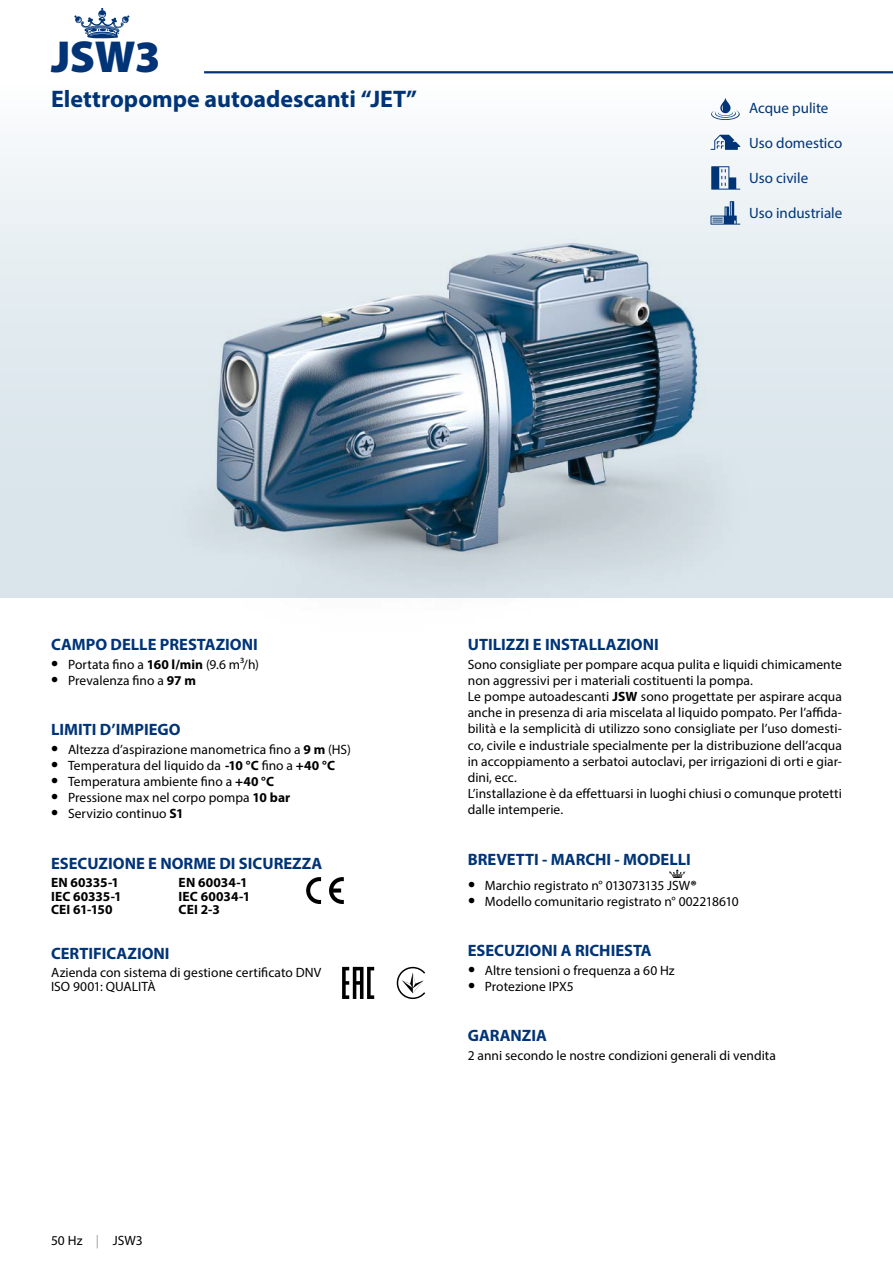
<style>
.page{position:relative;width:893px;height:1263px;background:#fff}
.page>*{position:absolute;margin:0;border:0;box-sizing:border-box;transform-origin:0 0}
.t1{font:900 45px "Myriad Pro";color:#003477}
.t2{font:700 24px "Myriad Pro";color:#003477}
.t3{font:700 16.5px "Myriad Pro";color:#003477}
.t4{font:15px "Myriad Pro";color:#003477}
.t5{font:13.5px/16.2px "Myriad Pro";letter-spacing:.005em;color:#000}
.t6{font:700 13.5px/13.5px "Myriad Pro";letter-spacing:.005em;color:#000}
.s1{font-weight:700;font-size:21px}
.s2{font-weight:700}
.s3{color:#9c9e9f}
.s4{font-weight:900}
</style>
<div class="page">
<div style="left:0;top:72px;width:893px;height:525px;background:linear-gradient(to bottom,#f7fafb,#d2e0e7)"></div>
<hr style="left:204px;top:71px;width:689px;height:2px;background:#003477">
<svg style="left:74px;top:8px;width:55px;height:30px"></svg>
<img style="left:140px;top:239px;width:618px;height:359px">
<img style="left:217px;top:243px;width:480px;height:309px">
<svg style="left:669px;top:869px;width:17px;height:9px"></svg>
<svg style="left:329px;top:877px;width:15px;height:27px"></svg>
<svg style="left:306px;top:877px;width:15px;height:27px"></svg>
<svg style="left:342px;top:967px;width:32px;height:32px"></svg>
<svg style="left:397px;top:967px;width:28px;height:32px"></svg>
<svg style="left:711px;top:98px;width:29px;height:22px"></svg>
<svg style="left:710px;top:135px;width:30px;height:15px"></svg>
<svg style="left:711px;top:166px;width:29px;height:24px"></svg>
<svg style="left:710px;top:201px;width:30px;height:24px"></svg>
<h1 class="t1" style="left:51px;top:27px;width:111px">JSW3</h1>
<h2 class="t2" style="left:51px;top:84px;width:367px">Elettropompe autoadescanti “JET”</h2>
<p class="t4" style="left:749px;top:99px;width:81px">Acque pulite</p>
<p class="t4" style="left:749px;top:134px;width:94px">Uso domestico</p>
<p class="t4" style="left:749px;top:169px;width:60px">Uso civile</p>
<p class="t4" style="left:749px;top:204px;width:95px">Uso industriale</p>
<p class="t3" style="left:51px;top:634px;width:208px">CAMPO DELLE PRESTAZIONI</p>
<p class="t5" style="left:51px;top:656px;width:209px"><span class="s1">•</span> Portata fino a <span class="s2">160 l/min</span> (9.6 m³/h)</p>
<p class="t5" style="left:51px;top:672px;width:146px"><span class="s1">•</span> Prevalenza fino a <span class="s2">97 m</span></p>
<p class="t3" style="left:51px;top:719px;width:131px">LIMITI D’IMPIEGO</p>
<p class="t5" style="left:51px;top:741px;width:301px"><span class="s1">•</span> Altezza d’aspirazione manometrica fino a <span class="s2">9 m</span> (HS)</p>
<p class="t5" style="left:51px;top:757px;width:285px"><span class="s1">•</span> Temperatura del liquido da <span class="s2">-10 °C</span> fino a <span class="s2">+40 °C</span></p>
<p class="t5" style="left:51px;top:773px;width:224px"><span class="s1">•</span> Temperatura ambiente fino a <span class="s2">+40 °C</span></p>
<p class="t5" style="left:51px;top:789px;width:241px"><span class="s1">•</span> Pressione max nel corpo pompa <span class="s2">10 bar</span></p>
<p class="t5" style="left:51px;top:805px;width:134px"><span class="s1">•</span> Servizio continuo <span class="s2">S1</span></p>
<p class="t3" style="left:51px;top:853px;width:273px">ESECUZIONE E NORME DI SICUREZZA</p>
<p class="t6" style="left:51px;top:875px;width:72px">EN 60335-1<br>IEC 60335-1<br>CEI 61-150</p>
<p class="t6" style="left:179px;top:875px;width:73px">EN 60034-1<br>IEC 60034-1<br>CEI 2-3</p>
<p class="t3" style="left:51px;top:942px;width:120px">CERTIFICAZIONI</p>
<p class="t5" style="left:51px;top:965px;width:272px;line-height:13.5px">Azienda con sistema di gestione certificato DNV<br>ISO 9001: QUALITÀ</p>
<p class="t5" style="left:51px;top:1232px;width:93px">50 Hz <span class="s3">|</span> JSW3</p>
<p class="t5" style="left:51px;top:1232px;width:22px">114</p>
<p class="t3" style="left:468px;top:634px;width:193px">UTILIZZI E INSTALLAZIONI</p>
<p class="t5" style="left:468px;top:656px;width:376px">Sono consigliate per pompare acqua pulita e liquidi chimicamente non aggressivi per i materiali costituenti la pompa.<br>Le pompe autoadescanti <span class="s2">JSW</span> sono progettate per aspirare acqua anche in presenza di aria miscelata al liquido pompato. Per l’affida&shy;bilità e la semplicità di utilizzo sono consigliate per l’uso domesti&shy;co, civile e industriale specialmente per la distribuzione dell’acqua in accoppiamento a serbatoi autoclavi, per irrigazioni di orti e giar&shy;dini, ecc.<br>L’installazione è da effettuarsi in luoghi chiusi o comunque protetti dalle intemperie.</p>
<p class="t3" style="left:468px;top:848px;width:225px">BREVETTI - MARCHI - MODELLI</p>
<p class="t5" style="left:468px;top:877px;width:230px"><span class="s1">•</span> Marchio registrato n° 013073135 JSW<span class="s4">®</span></p>
<p class="t5" style="left:468px;top:893px;width:272px"><span class="s1">•</span> Modello comunitario registrato n° 002218610</p>
<p class="t3" style="left:468px;top:940px;width:186px">ESECUZIONI A RICHIESTA</p>
<p class="t5" style="left:468px;top:962px;width:208px"><span class="s1">•</span> Altre tensioni o frequenza a 60 Hz</p>
<p class="t5" style="left:468px;top:978px;width:107px"><span class="s1">•</span> Protezione IPX5</p>
<p class="t3" style="left:468px;top:1025px;width:81px">GARANZIA</p>
<p class="t5" style="left:468px;top:1047px;width:310px">2 anni secondo le nostre condizioni generali di vendita</p>
</div>
